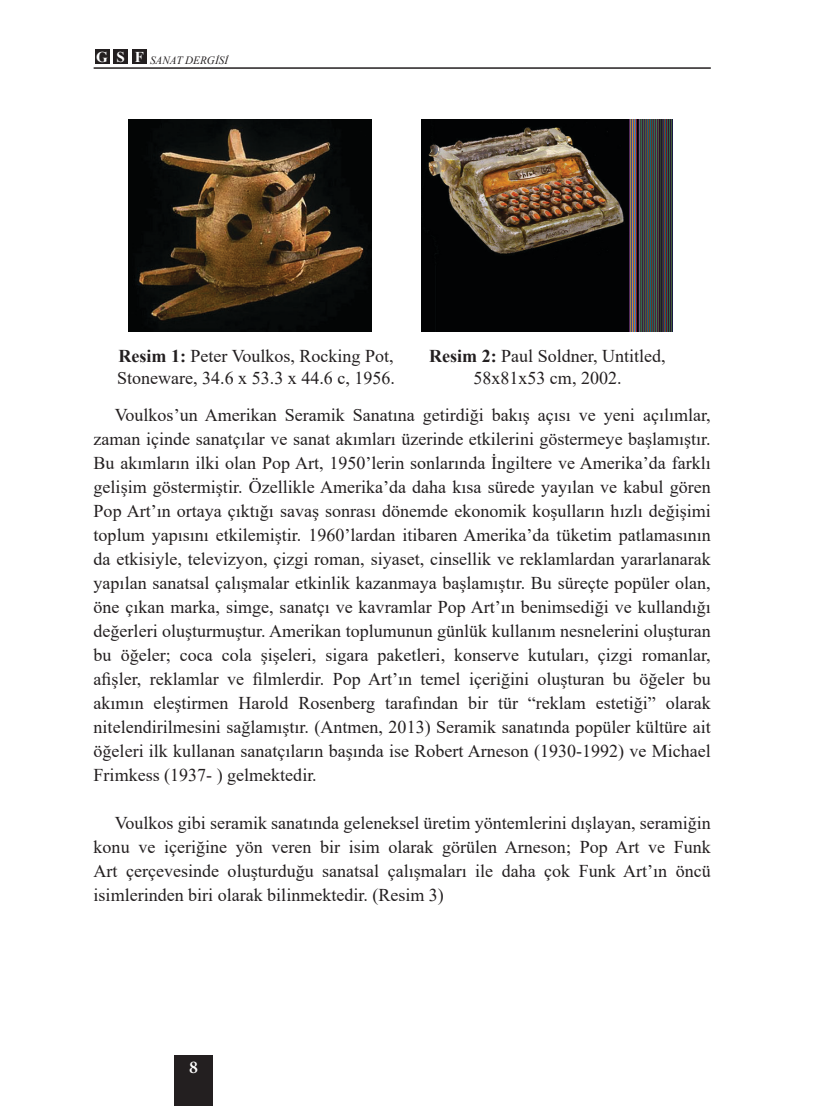
<style>
.page{position:relative;width:830px;height:1106px;background:#fff}
.page>*{position:absolute;margin:0;border:0;box-sizing:border-box;transform-origin:0 0}
.t1{font:18px/24px "Times New Roman";color:#231f20;text-align:justify}
.t2{font:600 18px "Minion Pro";color:#fff}
.t3{font:italic 11.25px "Times New Roman";color:#231f20}
.s1{font-weight:700}
</style>
<div class="page">
<hr style="left:94px;top:67px;width:616px;height:2px;background:#231f20">
<div style="left:174px;top:1054px;width:39px;height:52px;background:#231f20"></div>
<div style="left:95px;top:50px;width:14px;height:14px;background:#231f20"></div>
<div style="left:113px;top:50px;width:15px;height:14px;background:#231f20"></div>
<div style="left:132px;top:50px;width:14px;height:14px;background:#231f20"></div>
<img style="left:128px;top:119px;width:244px;height:213px">
<img style="left:421px;top:119px;width:251px;height:213px">
<p class="t3" style="left:96px;top:53px;width:133px"><sup>G</sup> <sup>S</sup> <sup>F</sup> SANAT DERGİSİ</p>
<p class="t1" style="left:117px;top:345px;width:279px;line-height:21.6px"><span class="s1">Resim 1:</span> Peter Voulkos, Rocking Pot,<br>Stoneware, 34.6 x 53.3 x 44.6 c, 1956.</p>
<p class="t1" style="left:429px;top:345px;width:238px;line-height:21.6px;text-align:center"><span class="s1">Resim 2:</span> Paul Soldner, Untitled,<br>58x81x53 cm, 2002.</p>
<p class="t1" style="left:94px;top:402px;width:618px;text-indent:21px">Voulkos’un Amerikan Seramik Sanatına getirdiği bakış açısı ve yeni açılımlar, zaman içinde sanatçılar ve sanat akımları üzerinde etkilerini göstermeye başlamıştır.<br>Bu akımların ilki olan Pop Art, 1950’lerin sonlarında İngiltere ve Amerika’da farklı gelişim göstermiştir. Özellikle Amerika’da daha kısa sürede yayılan ve kabul gören Pop Art’ın ortaya çıktığı savaş sonrası dönemde ekonomik koşulların hızlı değişimi toplum yapısını etkilemiştir. 1960’lardan itibaren Amerika’da tüketim patlamasının da etkisiyle, televizyon, çizgi roman, siyaset, cinsellik ve reklamlardan yararlanarak yapılan sanatsal çalışmalar etkinlik kazanmaya başlamıştır. Bu süreçte popüler olan, öne çıkan marka, simge, sanatçı ve kavramlar Pop Art’ın benimsediği ve kullandığı değerleri oluşturmuştur. Amerikan toplumunun günlük kullanım nesnelerini oluşturan bu öğeler; coca cola şişeleri, sigara paketleri, konserve kutuları, çizgi romanlar, afişler, reklamlar ve filmlerdir. Pop Art’ın temel içeriğini oluşturan bu öğeler bu akımın eleştirmen Harold Rosenberg tarafından bir tür “reklam estetiği” olarak nitelendirilmesini sağlamıştır. (Antmen, 2013) Seramik sanatında popüler kültüre ait öğeleri ilk kullanan sanatçıların başında ise Robert Arneson (1930-1992) ve Michael Frimkess (1937- ) gelmektedir.</p>
<p class="t1" style="left:94px;top:810px;width:618px;text-indent:21px">Voulkos gibi seramik sanatında geleneksel üretim yöntemlerini dışlayan, seramiğin konu ve içeriğine yön veren bir isim olarak görülen Arneson; Pop Art ve Funk Art çerçevesinde oluşturduğu sanatsal çalışmaları ile daha çok Funk Art’ın öncü isimlerinden biri olarak bilinmektedir. (Resim 3)</p>
<p class="t2" style="left:189px;top:1054px;width:10px">8</p>
</div>
